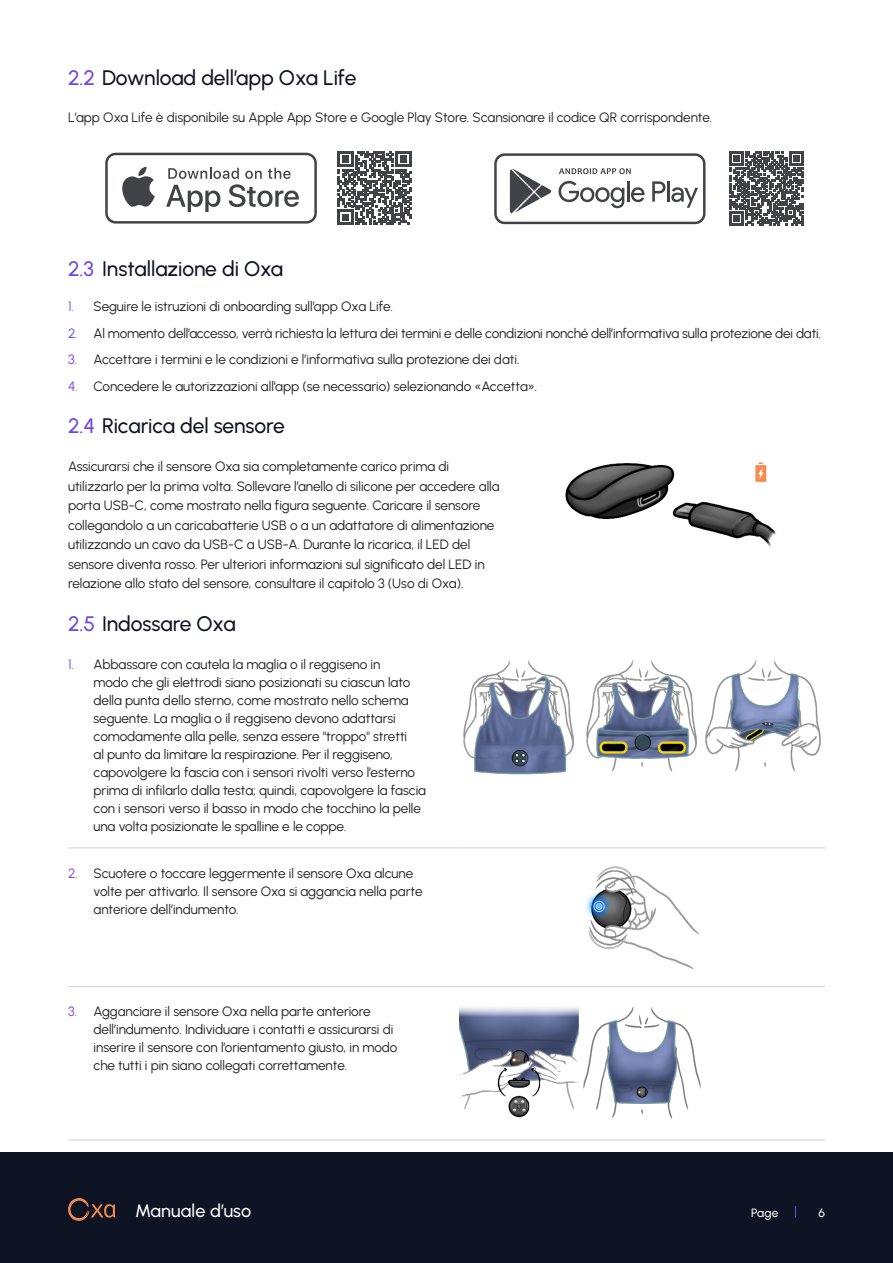
<style>
.page{position:relative;width:893px;height:1263px;background:#fff}
.page>*{position:absolute;margin:0;border:0;box-sizing:border-box;transform-origin:0 0}
.t1{font:500 21px "Urbanist";letter-spacing:-.005em;color:#0f1424}
.t2{font:500 18px "Urbanist";letter-spacing:.01em;color:#fff}
._03_Body{font:13.5px/18px "Urbanist";letter-spacing:-.005em;color:#231f20}
.t3{font:500 12px "Urbanist";color:#fff}
.s1{color:#7148e8}
</style>
<div class="page">
<div style="left:0;top:1152px;width:893px;height:111px;background:#0f1424"></div>
<svg style="left:68px;top:1198px;width:47px;height:23px"></svg>
<svg style="left:105px;top:153px;width:212px;height:71px"></svg>
<svg style="left:338px;top:151px;width:73px;height:74px"></svg>
<svg style="left:494px;top:153px;width:211px;height:71px"></svg>
<svg style="left:729px;top:152px;width:75px;height:74px"></svg>
<img style="left:565px;top:463px;width:211px;height:85px">
<svg style="left:755px;top:462px;width:11px;height:20px"></svg>
<hr style="left:68px;top:847px;width:391px;height:1px;background:#d0d1d2">
<hr style="left:459px;top:847px;width:366px;height:1px;background:#d0d1d2">
<hr style="left:68px;top:986px;width:391px;height:1px;background:#d0d1d2">
<hr style="left:459px;top:986px;width:366px;height:1px;background:#d0d1d2">
<hr style="left:68px;top:1139px;width:391px;height:1px;background:#d0d1d2">
<hr style="left:459px;top:1139px;width:366px;height:1px;background:#d0d1d2">
<img style="left:463px;top:660px;width:111px;height:115px">
<img style="left:586px;top:660px;width:111px;height:112px">
<img style="left:706px;top:660px;width:115px;height:112px">
<img style="left:585px;top:866px;width:115px;height:103px">
<img style="left:459px;top:1007px;width:119px;height:111px">
<img style="left:583px;top:1007px;width:118px;height:112px">
<p class="t1" style="left:68px;top:64px;width:290px"><span class="s1">2.2</span> Download dell’app Oxa Life</p>
<p class="_03_Body" style="left:68px;top:108px;width:646px">L’app Oxa Life è disponibile su Apple App Store e Google Play Store. Scansionare il codice QR corrispondente.</p>
<p class="t1" style="left:68px;top:255px;width:217px"><span class="s1">2.3</span> Installazione di Oxa</p>
<p class="_03_Body" style="left:68px;top:297px;width:326px"><span class="s1">1.</span> Seguire le istruzioni di onboarding sull’app Oxa Life.</p>
<p class="_03_Body" style="left:68px;top:324px;width:754px"><span class="s1">2.</span> Al momento dell’accesso, verrà richiesta la lettura dei termini e delle condizioni nonché dell’informativa sulla protezione dei dati.</p>
<p class="_03_Body" style="left:68px;top:350px;width:453px"><span class="s1">3.</span> Accettare i termini e le condizioni e l’informativa sulla protezione dei dati.</p>
<p class="_03_Body" style="left:68px;top:377px;width:471px"><span class="s1">4.</span> Concedere le autorizzazioni all’app (se necessario) selezionando «Accetta».</p>
<p class="t1" style="left:68px;top:412px;width:218px"><span class="s1">2.4</span> Ricarica del sensore</p>
<p class="_03_Body" style="left:68px;top:456px;width:433px;line-height:19.5px">Assicurarsi che il sensore Oxa sia completamente carico prima di utilizzarlo per la prima volta. Sollevare l’anello di silicone per accedere alla porta USB-C, come mostrato nella figura seguente. Caricare il sensore collegandolo a un caricabatterie USB o a un adattatore di alimentazione utilizzando un cavo da USB-C a USB-A. Durante la ricarica, il LED del sensore diventa rosso. Per ulteriori informazioni sul significato del LED in relazione allo stato del sensore, consultare il capitolo 3 (Uso di Oxa).</p>
<p class="t1" style="left:68px;top:609px;width:169px"><span class="s1">2.5</span> Indossare Oxa</p>
<p class="_03_Body" style="left:94px;top:655px;width:334px;text-indent:-26px"><span class="s1">1.</span> Abbassare con cautela la maglia o il reggiseno in<br>modo che gli elettrodi siano posizionati su ciascun lato della punta dello sterno, come mostrato nello schema seguente. La maglia o il reggiseno devono adattarsi comodamente alla pelle, senza essere "troppo" stretti<br>al punto da limitare la respirazione. Per il reggiseno, capovolgere la fascia con i sensori rivolti verso l’esterno prima di infilarlo dalla testa; quindi, capovolgere la fascia con i sensori verso il basso in modo che tocchino la pelle una volta posizionate le spalline e le coppe.</p>
<p class="_03_Body" style="left:94px;top:864px;width:331px;text-indent:-26px"><span class="s1">2.</span> Scuotere o toccare leggermente il sensore Oxa alcune volte per attivarlo. Il sensore Oxa si aggancia nella parte anteriore dell’indumento.</p>
<p class="_03_Body" style="left:94px;top:1002px;width:305px;text-indent:-26px"><span class="s1">3.</span> Agganciare il sensore Oxa nella parte anteriore dell’indumento. Individuare i contatti e assicurarsi di inserire il sensore con l’orientamento giusto, in modo che tutti i pin siano collegati correttamente.</p>
<h2 class="t2" style="left:135px;top:1199px;width:118px">Manuale d’uso</h2>
<p class="t3" style="left:751px;top:1205px;width:29px">Page</p>
<p class="t3" style="left:818px;top:1205px;width:8px">6</p>
</div>
